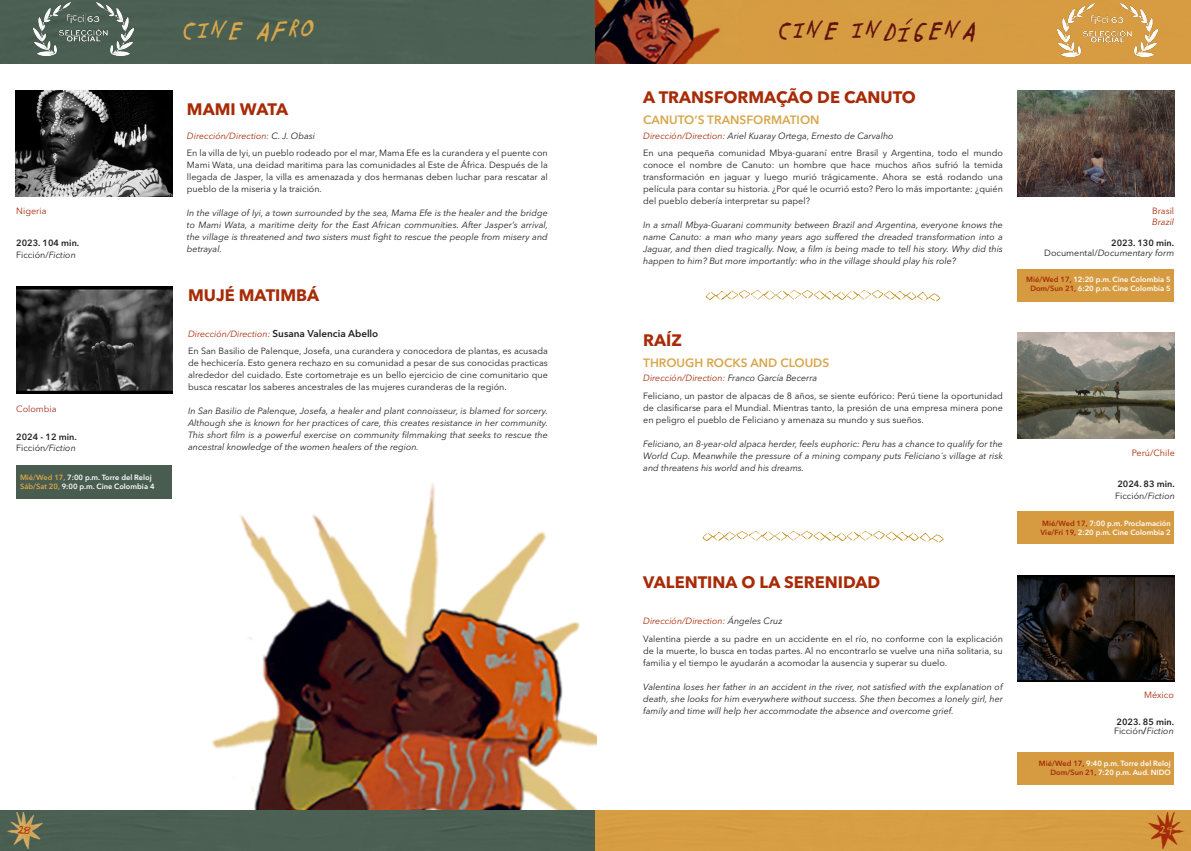
<style>
.page{position:relative;width:1191px;height:851px;background:#fff}
.page>*{position:absolute;margin:0;border:0;box-sizing:border-box;transform-origin:0 0}
.t1{font:21px "Fiebre Numbers";color:#63130e}
.t2{font:21px "Fiebre Numbers";color:#d9a74b}
.t3{font:700 16.5px "Avenir Next LT Pro";color:#a82b07}
.t4{font:600 12px "Avenir Next LT Pro";color:#d8a64b}
.t5{font:10.5px "Fiebre Numbers";color:#a82b17}
.t6{font:10.5px "Fiebre Numbers";color:#d69c42}
.t7{font:9px/12px "Avenir Next LT Pro";color:#231f20;text-align:justify}
.t8{font:italic 9px/12px "Avenir Next LT Pro";color:#231f20;text-align:justify}
.t9{font:italic 9px "Avenir Next LT Pro";color:#a72b07}
.t10{font:600 9px "Avenir Next LT Pro";color:#231f20}
.t11{font:9px "Avenir Next LT Pro";color:#a82b07}
.t12{font:9px "Avenir Next LT Pro";color:#a62e21}
.t13{font:italic 9px "Avenir Next LT Pro";color:#a82b07}
.t14{font:600 7.5px/9px "Avenir Next LT Pro";color:#fff;text-align:center}
.s1{font-style:italic}
.s2{font-style:normal}
.s3{color:#d8a64b}
.s4{color:#daa84a}
.s5{color:#231f20}
.s6{font-weight:600;font-style:normal;font-size:9.9px;color:#231f20}
.s7{color:#a72b07}
.s8{color:#a32a08}
.s9{color:#a32b09}
.s10{font-weight:600}
</style>
<div class="page">
<img style="left:212px;top:483px;width:384px;height:327px">
<div style="left:0;top:0;width:595px;height:64px;background:#4c6153"></div>
<img style="left:16px;top:90px;width:156px;height:106px">
<div style="left:16px;top:465px;width:156px;height:33px;background:#485d4f"></div>
<div style="left:0;top:810px;width:596px;height:40px;background:#4b6052"></div>
<img style="left:7px;top:812px;width:36px;height:36px">
<img style="left:16px;top:287px;width:156px;height:106px">
<svg style="left:595px;top:0;width:596px;height:64px;background:#c0843a"></svg>
<svg style="left:705px;top:290px;width:236px;height:12px"></svg>
<img style="left:1017px;top:90px;width:157px;height:106px">
<div style="left:1017px;top:269px;width:157px;height:32px;background:#d69b41"></div>
<img style="left:1017px;top:333px;width:157px;height:105px">
<div style="left:1017px;top:511px;width:157px;height:32px;background:#d69b41"></div>
<div style="left:596px;top:810px;width:595px;height:40px;background:#d79d43"></div>
<img style="left:1148px;top:812px;width:36px;height:36px">
<img style="left:1017px;top:575px;width:157px;height:106px">
<div style="left:1017px;top:752px;width:156px;height:32px;background:#d69b41"></div>
<svg style="left:702px;top:531px;width:242px;height:11px"></svg>
<img style="left:33px;top:3px;width:101px;height:53px">
<img style="left:1057px;top:4px;width:100px;height:53px">
<p class="t11" style="left:16px;top:205px;width:32px">Nigeria</p>
<p class="t10" style="left:16px;top:237px;width:64px">2023. 104 min.</p>
<p class="t7" style="left:16px;top:248px;width:61px">Ficción/<span class="s1">Fiction</span></p>
<p class="t12" style="left:16px;top:403px;width:42px">Colombia</p>
<p class="t10" style="left:16px;top:431px;width:62px">2024 - 12 min.</p>
<p class="t8" style="left:16px;top:441px;width:61px"><span class="s2">Ficción</span>/Fiction</p>
<p class="t14" style="left:20px;top:473px;width:133px"><span class="s3">Mié/Wed</span> <span class="s4">17,</span> 7:00 p.m. Torre del Reloj</p>
<p class="t14" style="left:20px;top:482px;width:136px"><span class="s3">Sáb/Sat</span> <span class="s4">20,</span> 9:00 p.m. Cine Colombia 4</p>
<p class="t2" style="left:183px;top:17px;width:133px">CINE AFRO</p>
<p class="t3" style="left:187px;top:99px;width:103px">MAMI WATA</p>
<p class="t9" style="left:187px;top:130px;width:130px">Dirección/Direction: <span class="s5">C. J. Obasi</span></p>
<p class="t7" style="left:187px;top:147px;width:362px">En la villa de Iyi, un pueblo rodeado por el mar, Mama Efe es la curandera y el puente con Mami Wata, una deidad maritima para las comunidades al Este de África. Después de la llegada de Jasper, la villa es amenazada y dos hermanas deben luchar para rescatar al pueblo de la miseria y la traición.</p>
<p class="t8" style="left:187px;top:207px;width:363px">In the village of Iyi, a town surrounded by the sea, Mama Efe is the healer and the bridge to Mami Wata, a maritime deity for the East African communities. After Jasper’s arrival, the village is threatened and two sisters must fight to rescue the people from misery and betrayal.</p>
<p class="t3" style="left:188px;top:285px;width:133px">MUJÉ MATIMBÁ</p>
<p class="t9" style="left:188px;top:328px;width:192px">Dirección/Direction: <span class="s6">Susana Valencia Abello</span></p>
<p class="t7" style="left:188px;top:345px;width:361px">En San Basilio de Palenque, Josefa, una curandera y conocedora de plantas, es acusada de hechicería. Esto genera rechazo en su comunidad a pesar de sus conocidas practicas alrededor del cuidado. Este cortometraje es un bello ejercicio de cine comunitario que busca rescatar los saberes ancestrales de las mujeres curanderas de la región.</p>
<p class="t8" style="left:188px;top:405px;width:361px">In San Basilio de Palenque, Josefa, a healer and plant connoisseur, is blamed for sorcery.<br>Although she is known for her practices of care, this creates resistance in her community.<br>This short film is a powerful exercise on community filmmaking that seeks to rescue the ancestral knowledge of the women healers of the region.</p>
<p class="t5" style="left:18px;top:824px;width:15px">28</p>
<p class="t1" style="left:778px;top:17px;width:199px">CINE INDÍGENA</p>
<p class="t3" style="left:643px;top:87px;width:274px">A TRANSFORMAÇÃO DE CANUTO</p>
<p class="t4" style="left:643px;top:113px;width:178px">CANUTO’S TRANSFORMATION</p>
<p class="t8" style="left:643px;top:129px;width:252px"><span class="s7">Dirección/Direction:</span> Ariel Kuaray Ortega, Ernesto de Carvalho</p>
<p class="t7" style="left:643px;top:147px;width:361px">En una pequeña comunidad Mbya-guaraní entre Brasil y Argentina, todo el mundo conoce el nombre de Canuto: un hombre que hace muchos años sufrió la temida transformación en jaguar y luego murió trágicamente. Ahora se está rodando una película para contar su historia. ¿Por qué le ocurrió esto? Pero lo más importante: ¿quién del pueblo debería interpretar su papel?</p>
<p class="t8" style="left:643px;top:219px;width:361px">In a small Mbya-Guarani community between Brazil and Argentina, everyone knows the name Canuto: a man who many years ago suffered the dreaded transformation into a Jaguar, and then died tragically. Now, a film is being made to tell his story. Why did this happen to him? But more importantly: who in the village should play his role?</p>
<p class="t3" style="left:643px;top:329px;width:40px">RAÍZ</p>
<p class="t4" style="left:643px;top:355px;width:188px">THROUGH ROCKS AND CLOUDS</p>
<p class="t9" style="left:643px;top:373px;width:176px">Dirección/Direction: <span class="s5">Franco García Becerra</span></p>
<p class="t7" style="left:643px;top:390px;width:361px">Feliciano, un pastor de alpacas de 8 años, se siente eufórico: Perú tiene la oportunidad de clasificarse para el Mundial. Mientras tanto, la presión de una empresa minera pone en peligro el pueblo de Feliciano y amenaza su mundo y sus sueños.</p>
<p class="t8" style="left:643px;top:438px;width:361px">Feliciano, an 8-year-old alpaca herder, feels euphoric: Peru has a chance to qualify for the World Cup. Meanwhile the pressure of a mining company puts Feliciano´s village at risk and threatens his world and his dreams.</p>
<p class="t3" style="left:643px;top:572px;width:239px">VALENTINA O LA SERENIDAD</p>
<p class="t9" style="left:643px;top:615px;width:141px">Dirección/Direction: <span class="s5">Ángeles Cruz</span></p>
<p class="t7" style="left:643px;top:632px;width:361px">Valentina pierde a su padre en un accidente en el río, no conforme con la explicación de la muerte, lo busca en todas partes. Al no encontrarlo se vuelve una niña solitaria, su familia y el tiempo le ayudarán a acomodar la ausencia y superar su duelo.</p>
<p class="t8" style="left:643px;top:680px;width:361px">Valentina loses her father in an accident in the river, not satisfied with the explanation of death, she looks for him everywhere without success. She then becomes a lonely girl, her family and time will help her accommodate the absence and overcome grief.</p>
<p class="t11" style="left:1152px;top:205px;width:24px">Brasil</p>
<p class="t13" style="left:1152px;top:216px;width:23px">Brazil</p>
<p class="t10" style="left:1111px;top:237px;width:64px">2023. 130 min.</p>
<p class="t8" style="left:1044px;top:247px;width:131px"><span class="s2">Documental/</span>Documentary form</p>
<p class="t14" style="left:1026px;top:275px;width:146px"><span class="s8">Mié/Wed</span> <span class="s9">17,</span> 12:20 p.m. Cine Colombia 5<br><span class="s9">Dom/Sun 21,</span> 6:20 p.m. Cine Colombia 5</p>
<p class="t11" style="left:1132px;top:447px;width:44px">Perú/Chile</p>
<p class="t10" style="left:1117px;top:479px;width:59px">2024. 83 min.</p>
<p class="t7" style="left:1115px;top:490px;width:61px">Ficción/<span class="s1">Fiction</span></p>
<p class="t14" style="left:1042px;top:519px;width:130px"><span class="s8">Mié/Wed</span> <span class="s9">17,</span> 7:00 p.m. Proclamación</p>
<p class="t14" style="left:1040px;top:528px;width:132px"><span class="s8">Vie/Fri</span> <span class="s9">19,</span> 2:20 p.m. Cine Colombia 2</p>
<p class="t11" style="left:1144px;top:689px;width:31px">México</p>
<p class="t10" style="left:1116px;top:715px;width:59px">2023. 85 min.</p>
<p class="t7" style="left:1114px;top:724px;width:61px">Ficción<span class="s10">/</span><span class="s1">Fiction</span></p>
<p class="t14" style="left:1039px;top:759px;width:133px;text-align:right"><span class="s8">Mié/Wed</span> <span class="s9">17,</span> 9:40 p.m. Torre del Reloj<br><span class="s9">Dom/Sun 21,</span> 7:20 p.m. Aud. NIDO</p>
<p class="t6" style="left:1159px;top:824px;width:15px">29</p>
</div>
